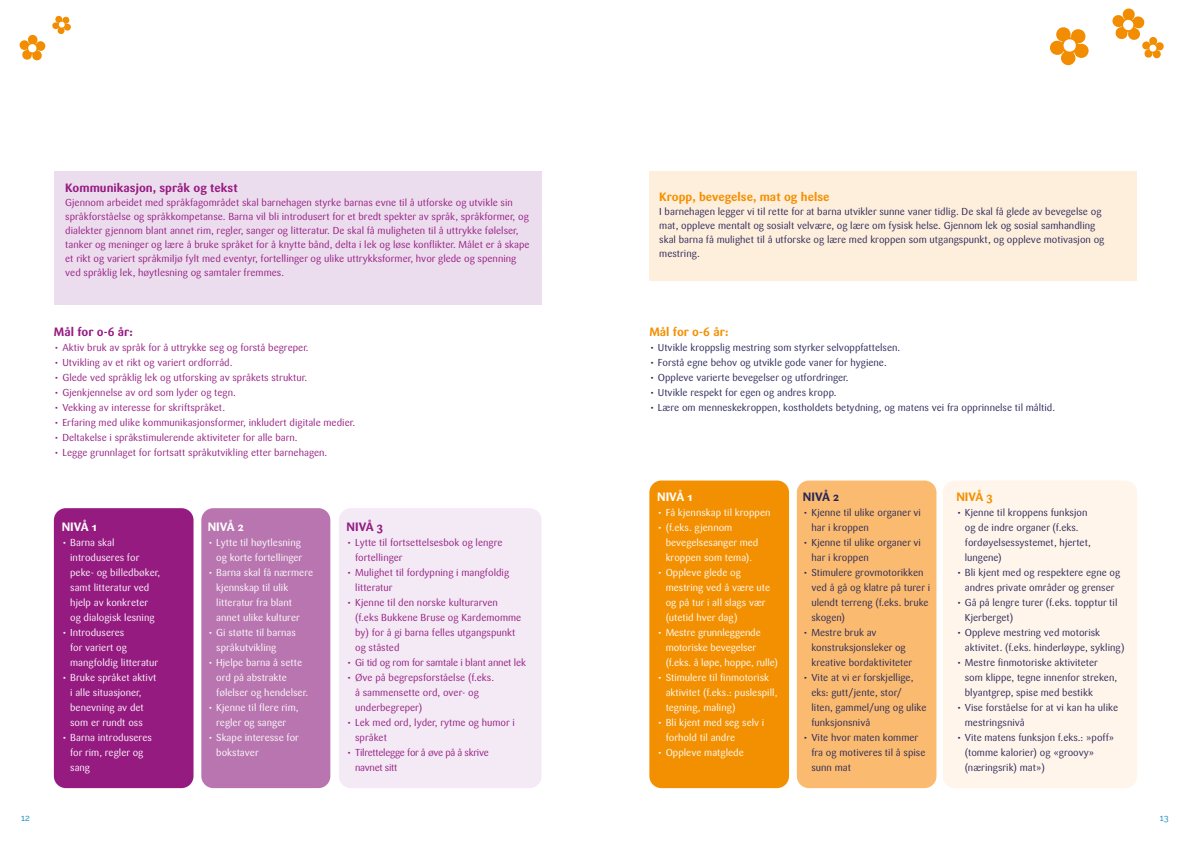
<style>
.page{position:relative;width:1191px;height:842px;background:#fff}
.page>*{position:absolute;margin:0;border:0;box-sizing:border-box;transform-origin:0 0}
.t1{font:700 12px "Sari OT";color:#951b81}
.t2{font:700 12px "Sari OT";color:#f39001}
.t3{font:700 12px "Sari OT";color:#fff}
.t4{font:700 12px "Sari OT";color:#282556}
.t5{font:10px/15px "Sari OT";color:#282556}
.t6{font:10px/15px "Sari OT";color:#951b81}
.t7{font:10px/15px "Sari OT";color:#fff}
.t8{font:10px/15px "Sari OT";letter-spacing:-.03em;color:#951b81}
.t9{font:10px "Sari OT";letter-spacing:-.02em;color:#951b81}
.t10{font:9px "Raleway";color:#0783c6}
</style>
<div class="page">
<div style="left:54px;top:171px;width:487px;height:134px;background:#ecddee"></div>
<div style="left:649px;top:171px;width:488px;height:110px;background:#feeedc"></div>
<div style="left:54px;top:508px;width:139px;height:280px;background:#951b81;border-radius:12px"></div>
<div style="left:649px;top:480px;width:140px;height:308px;background:#f39001;border-radius:12px"></div>
<div style="left:201px;top:508px;width:129px;height:280px;background:#b875af;border-radius:12px"></div>
<div style="left:797px;top:480px;width:139px;height:308px;background:#fabb70;border-radius:12px"></div>
<div style="left:339px;top:508px;width:202px;height:280px;background:#f3eaf5;border-radius:12px"></div>
<div style="left:943px;top:480px;width:194px;height:308px;background:#fff5ea;border-radius:12px"></div>
<svg style="left:52px;top:15px;width:19px;height:19px"></svg>
<svg style="left:1112px;top:8px;width:52px;height:51px"></svg>
<svg style="left:19px;top:34px;width:27px;height:27px"></svg>
<svg style="left:1050px;top:27px;width:39px;height:39px"></svg>
<p class="t1" style="left:65px;top:180px;width:174px">Kommunikasjon, språk og tekst</p>
<p class="t6" style="left:65px;top:195px;width:466px;line-height:14px">Gjennom arbeidet med språkfagområdet skal barnehagen styrke barnas evne til å utforske og utvikle sin språkforståelse og språkkompetanse. Barna vil bli introdusert for et bredt spekter av språk, språkformer, og dialekter gjennom blant annet rim, regler, sanger og litteratur. De skal få muligheten til å uttrykke følelser, tanker og meninger og lære å bruke språket for å knytte bånd, delta i lek og løse konflikter. Målet er å skape et rikt og variert språkmiljø fylt med eventyr, fortellinger og ulike uttrykksformer, hvor glede og spenning ved språklig lek, høytlesning og samtaler fremmes.</p>
<p class="t1" style="left:54px;top:324px;width:81px">Mål for 0-6 år:</p>
<p class="t6" style="left:54px;top:340px;width:256px">• Aktiv bruk av språk for å uttrykke seg og forstå begreper.</p>
<p class="t6" style="left:54px;top:355px;width:180px">• Utvikling av et rikt og variert ordforråd.</p>
<p class="t6" style="left:54px;top:370px;width:255px">• Glede ved språklig lek og utforsking av språkets struktur.</p>
<p class="t6" style="left:54px;top:385px;width:183px">• Gjenkjennelse av ord som lyder og tegn.</p>
<p class="t6" style="left:54px;top:400px;width:173px">• Vekking av interesse for skriftspråket.</p>
<p class="t6" style="left:54px;top:415px;width:303px">• Erfaring med ulike kommunikasjonsformer, inkludert digitale medier.</p>
<p class="t6" style="left:54px;top:430px;width:245px">• Deltakelse i språkstimulerende aktiviteter for alle barn.</p>
<p class="t6" style="left:54px;top:445px;width:275px">• Legge grunnlaget for fortsatt språkutvikling etter barnehagen.</p>
<p class="t3" style="left:62px;top:519px;width:37px">NIVÅ 1</p>
<p class="t7" style="left:70px;top:535px;width:92px;text-indent:-9px">• Barna skal introduseres for peke- og billedbøker, samt litteratur ved hjelp av konkreter og dialogisk lesning</p>
<p class="t7" style="left:70px;top:625px;width:90px;text-indent:-9px">• Introduseres<br>for variert og mangfoldig litteratur</p>
<p class="t7" style="left:70px;top:670px;width:88px;text-indent:-9px">• Bruke språket aktivt i alle situasjoner, benevning av det som er rundt oss</p>
<p class="t7" style="left:70px;top:730px;width:83px;text-indent:-9px">• Barna introduseres for rim, regler og sang</p>
<p class="t3" style="left:208px;top:519px;width:38px">NIVÅ 2</p>
<p class="t7" style="left:208px;top:535px;width:96px;text-align:right">• Lytte til høytlesning og korte fortellinger</p>
<p class="t7" style="left:216px;top:565px;width:99px;text-indent:-8px">• Barna skal få nærmere kjennskap til ulik litteratur fra blant annet ulike kulturer</p>
<p class="t7" style="left:216px;top:625px;width:81px;text-indent:-8px">• Gi støtte til barnas språkutvikling</p>
<p class="t7" style="left:216px;top:655px;width:93px;text-indent:-8px">• Hjelpe barna å sette ord på abstrakte følelser og hendelser.</p>
<p class="t7" style="left:208px;top:700px;width:92px;text-align:center">• Kjenne til flere rim, regler og sanger</p>
<p class="t7" style="left:216px;top:730px;width:84px;text-indent:-8px">• Skape interesse for bokstaver</p>
<p class="t1" style="left:347px;top:519px;width:38px">NIVÅ 3</p>
<p class="t6" style="left:355px;top:535px;width:149px;text-indent:-8px">• Lytte til fortsettelsesbok og lengre fortellinger</p>
<p class="t6" style="left:355px;top:565px;width:156px;text-indent:-8px">• Mulighet til fordypning i mangfoldig litteratur</p>
<p class="t6" style="left:355px;top:595px;width:168px;text-indent:-8px">• Kjenne til den norske kulturarven (f.eks Bukkene Bruse og Kardemomme by) for å gi barna felles utgangspunkt og ståsted</p>
<p class="t9" style="left:347px;top:656px;width:181px">• Gi tid og rom for samtale i blant annet lek</p>
<p class="t6" style="left:355px;top:670px;width:140px;text-indent:-8px">• Øve på begrepsforståelse (f.eks. å sammensette ord, over- og underbegreper)</p>
<p class="t6" style="left:355px;top:715px;width:161px;text-indent:-8px">• Lek med ord, lyder, rytme og humor i språket</p>
<p class="t8" style="left:355px;top:745px;width:135px;text-indent:-8px">• Tilrettelegge for å øve på å skrive navnet sitt</p>
<p class="t2" style="left:659px;top:189px;width:172px">Kropp, bevegelse, mat og helse</p>
<p class="t5" style="left:659px;top:204px;width:446px;line-height:14px">I barnehagen legger vi til rette for at barna utvikler sunne vaner tidlig. De skal få glede av bevegelse og mat, oppleve mentalt og sosialt velvære, og lære om fysisk helse. Gjennom lek og sosial samhandling skal barna få mulighet til å utforske og lære med kroppen som utgangspunkt, og oppleve motivasjon og mestring.</p>
<p class="t2" style="left:649px;top:324px;width:81px">Mål for 0-6 år:</p>
<p class="t5" style="left:649px;top:340px;width:252px">• Utvikle kroppslig mestring som styrker selvoppfattelsen.</p>
<p class="t5" style="left:649px;top:355px;width:239px">• Forstå egne behov og utvikle gode vaner for hygiene.</p>
<p class="t5" style="left:649px;top:370px;width:201px">• Oppleve varierte bevegelser og utfordringer.</p>
<p class="t5" style="left:649px;top:385px;width:189px">• Utvikle respekt for egen og andres kropp.</p>
<p class="t5" style="left:649px;top:400px;width:407px">• Lære om menneskekroppen, kostholdets betydning, og matens vei fra opprinnelse til måltid.</p>
<p class="t3" style="left:657px;top:489px;width:37px">NIVÅ 1</p>
<p class="t7" style="left:657px;top:505px;width:115px">• Få kjennskap til kroppen</p>
<p class="t7" style="left:665px;top:520px;width:94px;text-indent:-8px">• (f.eks. gjennom bevegelsesanger med kroppen som tema).</p>
<p class="t7" style="left:665px;top:565px;width:106px;text-indent:-8px">• Oppleve glede og mestring ved å være ute og på tur i all slags vær (utetid hver dag)</p>
<p class="t7" style="left:665px;top:625px;width:114px;text-indent:-8px">• Mestre grunnleggende motoriske bevegelser (f.eks. å løpe, hoppe, rulle)</p>
<p class="t7" style="left:665px;top:670px;width:113px;text-indent:-8px">• Stimulere til finmotorisk aktivitet (f.eks.: puslespill, tegning, maling)</p>
<p class="t7" style="left:665px;top:715px;width:100px;text-indent:-8px">• Bli kjent med seg selv i forhold til andre</p>
<p class="t7" style="left:657px;top:745px;width:88px">• Oppleve matglede</p>
<p class="t4" style="left:803px;top:489px;width:38px">NIVÅ 2</p>
<p class="t5" style="left:811px;top:505px;width:111px;text-indent:-8px">• Kjenne til ulike organer vi har i kroppen</p>
<p class="t5" style="left:811px;top:535px;width:111px;text-indent:-8px">• Kjenne til ulike organer vi har i kroppen</p>
<p class="t5" style="left:811px;top:565px;width:120px;text-indent:-8px">• Stimulere grovmotorikken ved å gå og klatre på turer i ulendt terreng (f.eks. bruke skogen)</p>
<p class="t5" style="left:811px;top:625px;width:102px;text-indent:-8px">• Mestre bruk av konstruksjonsleker og kreative bordaktiviteter</p>
<p class="t5" style="left:811px;top:670px;width:117px;text-indent:-8px">• Vite at vi er forskjellige, eks: gutt/jente, stor/<br>liten, gammel/ung og ulike funksjonsnivå</p>
<p class="t5" style="left:811px;top:730px;width:116px;text-indent:-8px">• Vite hvor maten kommer fra og motiveres til å spise sunn mat</p>
<p class="t2" style="left:956px;top:489px;width:38px">NIVÅ 3</p>
<p class="t5" style="left:964px;top:505px;width:128px;text-indent:-8px">• Kjenne til kroppens funksjon og de indre organer (f.eks. fordøyelsessystemet, hjertet, lungene)</p>
<p class="t5" style="left:956px;top:565px;width:165px;text-align:center">• Bli kjent med og respektere egne og andres private områder og grenser</p>
<p class="t5" style="left:964px;top:595px;width:154px;text-indent:-8px">• Gå på lengre turer (f.eks. topptur til<br>Kjerberget)</p>
<p class="t5" style="left:964px;top:625px;width:161px;text-indent:-8px">• Oppleve mestring ved motorisk aktivitet. (f.eks. hinderløype, sykling)</p>
<p class="t5" style="left:964px;top:655px;width:154px;text-indent:-8px">• Mestre finmotoriske aktiviteter som klippe, tegne innenfor streken, blyantgrep, spise med bestikk</p>
<p class="t5" style="left:964px;top:700px;width:155px;text-indent:-8px">• Vise forståelse for at vi kan ha ulike mestringsnivå</p>
<p class="t5" style="left:964px;top:730px;width:151px;text-indent:-8px">• Vite matens funksjon f.eks.: »poff» (tomme kalorier) og «groovy» (næringsrik) mat»)</p>
<p class="t10" style="left:21px;top:812px;width:10px">12</p>
<p class="t10" style="left:1159px;top:812px;width:10px">13</p>
</div>
